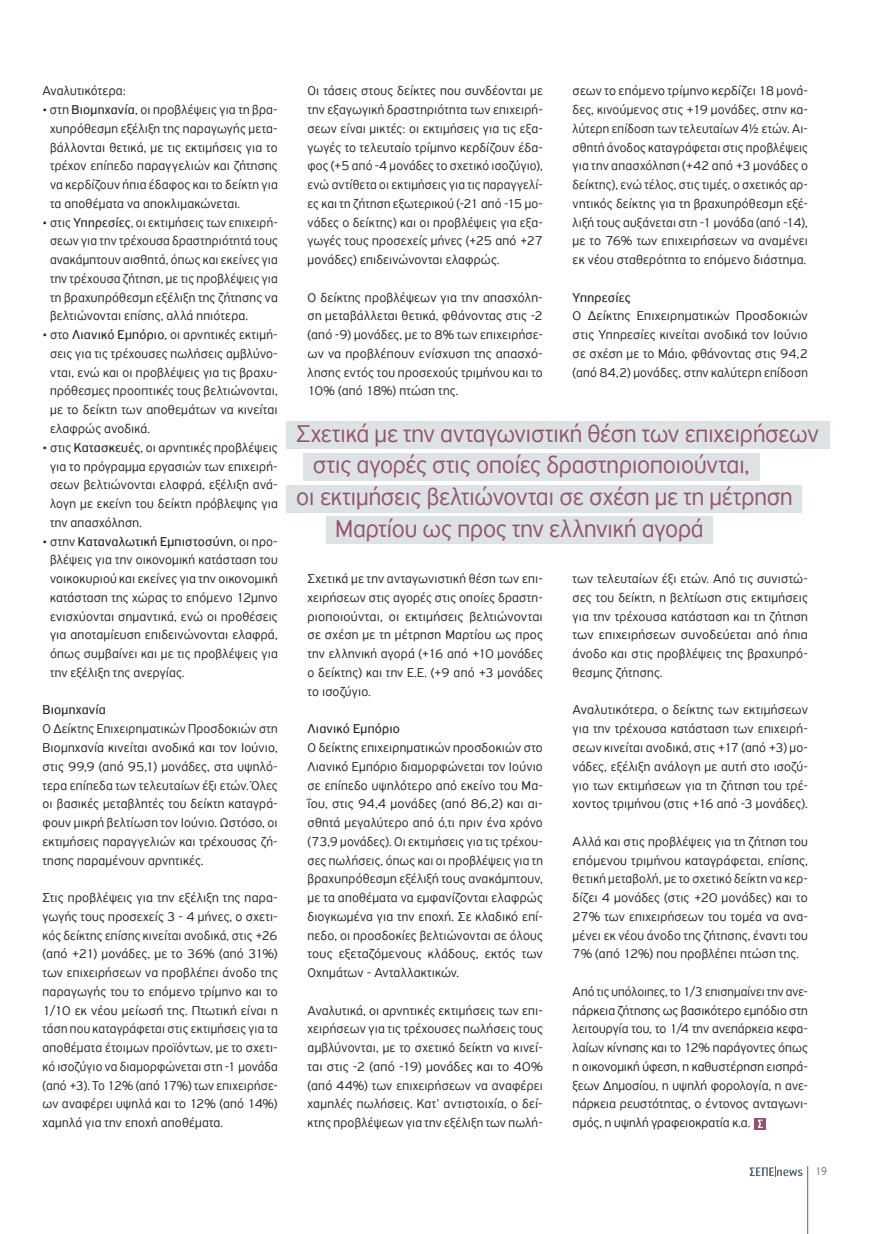
<style>
.page{position:relative;width:893px;height:1234px;background:#fff}
.page>*{position:absolute;margin:0;border:0;box-sizing:border-box;transform-origin:0 0}
.MOTTO{font:300 25.5px/32px "PF Highway Sans Pro";letter-spacing:-.01em;color:#925371}
.MAIN_COPY_LIGHT{font:300 13.5px/18.8px "PF Highway Sans Pro";letter-spacing:.015em;color:#231f20;text-align:justify}
.MAIN_COPY_LIGHT-2{font:13.5px "PF Highway Sans Pro";letter-spacing:.01em;color:#231f20}
.t1{font:300 12px "PF Highway Sans Pro";color:#53656e;scale:.8 1}
.s1{font-weight:400}
</style>
<div class="page">
<svg style="left:749px;top:1166px;width:54px;height:10px"></svg>
<hr style="left:807px;top:1165px;width:1px;height:68px;background:#53656e">
<div style="left:754px;top:1117px;width:12px;height:12px;background:#925371"></div>
<svg style="left:758px;top:1119px;width:5px;height:8px"></svg>
<div style="left:286px;top:421px;width:543px;height:27px;background:#dde2e4"></div>
<div style="left:303px;top:453px;width:456px;height:27px;background:#dde2e4"></div>
<div style="left:286px;top:485px;width:516px;height:27px;background:#dde2e4"></div>
<div style="left:327px;top:516px;width:386px;height:27px;background:#dde2e4"></div>
<p class="MAIN_COPY_LIGHT" style="left:43px;top:81px;width:85px">Αναλυτικότερα:</p>
<p class="MAIN_COPY_LIGHT" style="left:50px;top:100px;width:229px;text-indent:-7px">• στη <span class="s1">Βιομηχανία</span>, οι προβλέψεις για τη βρα&shy;χυπρόθεσμη εξέλιξη της παραγωγής μετα&shy;βάλλονται θετικά, με τις εκτιμήσεις για το τρέχον επίπεδο παραγγελιών και ζήτησης να κερδίζουν ήπια έδαφος και το δείκτη για τα αποθέματα να αποκλιμακώνεται.</p>
<p class="MAIN_COPY_LIGHT" style="left:50px;top:213px;width:229px;text-indent:-8px">• στις <span class="s1">Υπηρεσίες</span>, οι εκτιμήσεις των επιχειρή&shy;σεων για την τρέχουσα δραστηριότητά τους ανακάμπτουν αισθητά, όπως και εκείνες για την τρέχουσα ζήτηση, με τις προβλέψεις για τη βραχυπρόθεσμη εξέλιξη της ζήτησης να βελτιώνονται επίσης, αλλά ηπιότερα.</p>
<p class="MAIN_COPY_LIGHT" style="left:50px;top:325px;width:229px;text-indent:-7px">• στο <span class="s1">Λιανικό Εμπόριο</span>, οι αρνητικές εκτιμή&shy;σεις για τις τρέχουσες πωλήσεις αμβλύνο&shy;νται, ενώ και οι προβλέψεις για τις βραχυ&shy;πρόθεσμες προοπτικές τους βελτιώνονται, με το δείκτη των αποθεμάτων να κινείται ελαφρώς ανοδικά.</p>
<p class="MAIN_COPY_LIGHT" style="left:50px;top:438px;width:229px;text-indent:-8px">• στις <span class="s1">Κατασκευές</span>, οι αρνητικές προβλέψεις για το πρόγραμμα εργασιών των επιχειρή&shy;σεων βελτιώνονται ελαφρά, εξέλιξη ανά&shy;λογη με εκείνη του δείκτη πρόβλεψης για την απασχόληση.</p>
<p class="MAIN_COPY_LIGHT" style="left:50px;top:531px;width:229px;text-indent:-8px">• στην <span class="s1">Καταναλωτική Εμπιστοσύνη</span>, οι προ&shy;βλέψεις για την οικονομική κατάσταση του νοικοκυριού και εκείνες για την οικονομική κατάσταση της χώρας το επόμενο 12μηνο ενισχύονται σημαντικά, ενώ οι προθέσεις για αποταμίευση επιδεινώνονται ελαφρά, όπως συμβαίνει και με τις προβλέψεις για την εξέλιξη της ανεργίας.</p>
<p class="MAIN_COPY_LIGHT-2" style="left:43px;top:702px;width:65px">Βιομηχανία</p>
<p class="MAIN_COPY_LIGHT" style="left:43px;top:719px;width:237px">Ο Δείκτης Επιχειρηματικών Προσδοκιών στη Βιομηχανία κινείται ανοδικά και τον Ιούνιο, στις 99,9 (από 95,1) μονάδες, στα υψηλό&shy;τερα επίπεδα των τελευταίων έξι ετών. Όλες οι βασικές μεταβλητές του δείκτη καταγρά&shy;φουν μικρή βελτίωση τον Ιούνιο. Ωστόσο, οι εκτιμήσεις παραγγελιών και τρέχουσας ζή&shy;τησης παραμένουν αρνητικές.</p>
<p class="MAIN_COPY_LIGHT" style="left:43px;top:888px;width:237px">Στις προβλέψεις για την εξέλιξη της παρα&shy;γωγής τους προσεχείς 3 - 4 μήνες, ο σχετι&shy;κός δείκτης επίσης κινείται ανοδικά, στις +26 (από +21) μονάδες, με το 36% (από 31%) των επιχειρήσεων να προβλέπει άνοδο της παραγωγής του το επόμενο τρίμηνο και το 1/10 εκ νέου μείωσή της. Πτωτική είναι η τάση που καταγράφεται στις εκτιμήσεις για τα αποθέματα έτοιμων προϊόντων, με το σχετι&shy;κό ισοζύγιο να διαμορφώνεται στη -1 μονάδα (από +3). Το 12% (από 17%) των επιχειρήσε&shy;ων αναφέρει υψηλά και το 12% (από 14%) χαμηλά για την εποχή αποθέματα.</p>
<p class="MAIN_COPY_LIGHT" style="left:308px;top:81px;width:237px">Οι τάσεις στους δείκτες που συνδέονται με την εξαγωγική δραστηριότητα των επιχειρή&shy;σεων είναι μικτές: οι εκτιμήσεις για τις εξα&shy;γωγές το τελευταίο τρίμηνο κερδίζουν έδα&shy;φος (+5 από -4 μονάδες το σχετικό ισοζύγιο), ενώ αντίθετα οι εκτιμήσεις για τις παραγγελί&shy;ες και τη ζήτηση εξωτερικού (-21 από -15 μο&shy;νάδες ο δείκτης) και οι προβλέψεις για εξα&shy;γωγές τους προσεχείς μήνες (+25 από +27 μονάδες) επιδεινώνονται ελαφρώς.</p>
<p class="MAIN_COPY_LIGHT" style="left:308px;top:288px;width:237px">Ο δείκτης προβλέψεων για την απασχόλη&shy;ση μεταβάλλεται θετικά, φθάνοντας στις -2 (από -9) μονάδες, με το 8% των επιχειρήσε&shy;ων να προβλέπουν ενίσχυση της απασχό&shy;λησης εντός του προσεχούς τριμήνου και το 10% (από 18%) πτώση της.</p>
<p class="MAIN_COPY_LIGHT" style="left:573px;top:81px;width:237px">σεων το επόμενο τρίμηνο κερδίζει 18 μονά&shy;δες, κινούμενος στις +19 μονάδες, στην κα&shy;λύτερη επίδοση των τελευταίων 4½ ετών. Αι&shy;σθητή άνοδος καταγράφεται στις προβλέψεις για την απασχόληση (+42 από +3 μονάδες ο δείκτης), ενώ τέλος, στις τιμές, ο σχετικός αρ&shy;νητικός δείκτης για τη βραχυπρόθεσμη εξέ&shy;λιξή τους αυξάνεται στη -1 μονάδα (από -14), με το 76% των επιχειρήσεων να αναμένει εκ νέου σταθερότητα το επόμενο διάστημα.</p>
<p class="MAIN_COPY_LIGHT-2" style="left:573px;top:289px;width:60px">Υπηρεσίες</p>
<p class="MAIN_COPY_LIGHT" style="left:573px;top:306px;width:237px">Ο Δείκτης Επιχειρηματικών Προσδοκιών στις Υπηρεσίες κινείται ανοδικά τον Ιούνιο σε σχέση με το Μάιο, φθάνοντας στις 94,2 (από 84,2) μονάδες, στην καλύτερη επίδοση</p>
<p class="MOTTO" style="left:313px;top:417px;width:507px;text-indent:-17px">Σχετικά με την ανταγωνιστική θέση των επιχειρήσεων στις αγορές στις οποίες δραστηριοποιούνται,</p>
<p class="MOTTO" style="left:335px;top:481px;width:459px;text-indent:-39px">οι εκτιμήσεις βελτιώνονται σε σχέση με τη μέτρηση<br>Μαρτίου ως προς την ελληνική αγορά</p>
<p class="MAIN_COPY_LIGHT" style="left:308px;top:569px;width:237px">Σχετικά με την ανταγωνιστική θέση των επι&shy;χειρήσεων στις αγορές στις οποίες δραστη&shy;ριοποιούνται, οι εκτιμήσεις βελτιώνονται σε σχέση με τη μέτρηση Μαρτίου ως προς την ελληνική αγορά (+16 από +10 μονάδες ο δείκτης) και την Ε.Ε. (+9 από +3 μονάδες το ισοζύγιο.</p>
<p class="MAIN_COPY_LIGHT-2" style="left:308px;top:720px;width:94px">Λιανικό Εμπόριο</p>
<p class="MAIN_COPY_LIGHT" style="left:308px;top:738px;width:237px">Ο δείκτης επιχειρηματικών προσδοκιών στο Λιανικό Εμπόριο διαμορφώνεται τον Ιούνιο σε επίπεδο υψηλότερο από εκείνο του Μα&shy;ΐου, στις 94,4 μονάδες (από 86,2) και αι&shy;σθητά μεγαλύτερο από ό,τι πριν ένα χρόνο (73,9 μονάδες). Οι εκτιμήσεις για τις τρέχου&shy;σες πωλήσεις, όπως και οι προβλέψεις για τη βραχυπρόθεσμη εξέλιξή τους ανακάμπτουν, με τα αποθέματα να εμφανίζονται ελαφρώς διογκωμένα για την εποχή. Σε κλαδικό επί&shy;πεδο, οι προσδοκίες βελτιώνονται σε όλους τους εξεταζόμενους κλάδους, εκτός των Οχημάτων - Ανταλλακτικών.</p>
<p class="MAIN_COPY_LIGHT" style="left:308px;top:1000px;width:237px">Αναλυτικά, οι αρνητικές εκτιμήσεις των επι&shy;χειρήσεων για τις τρέχουσες πωλήσεις τους αμβλύνονται, με το σχετικό δείκτη να κινεί&shy;ται στις -2 (από -19) μονάδες και το 40% (από 44%) των επιχειρήσεων να αναφέρει χαμηλές πωλήσεις. Κατ’ αντιστοιχία, ο δεί&shy;κτης προβλέψεων για την εξέλιξη των πωλή-</p>
<p class="MAIN_COPY_LIGHT" style="left:573px;top:569px;width:237px">των τελευταίων έξι ετών. Από τις συνιστώ&shy;σες του δείκτη, η βελτίωση στις εκτιμήσεις για την τρέχουσα κατάσταση και τη ζήτηση των επιχειρήσεων συνοδεύεται από ήπια άνοδο και στις προβλέψεις της βραχυπρό&shy;θεσμης ζήτησης.</p>
<p class="MAIN_COPY_LIGHT" style="left:573px;top:700px;width:237px">Αναλυτικότερα, ο δείκτης των εκτιμήσεων για την τρέχουσα κατάσταση των επιχειρή&shy;σεων κινείται ανοδικά, στις +17 (από +3) μο&shy;νάδες, εξέλιξη ανάλογη με αυτή στο ισοζύ&shy;γιο των εκτιμήσεων για τη ζήτηση του τρέ&shy;χοντος τριμήνου (στις +16 από -3 μονάδες).</p>
<p class="MAIN_COPY_LIGHT" style="left:573px;top:831px;width:237px">Αλλά και στις προβλέψεις για τη ζήτηση του επόμενου τριμήνου καταγράφεται, επίσης, θετική μεταβολή, με το σχετικό δείκτη να κερ&shy;δίζει 4 μονάδες (στις +20 μονάδες) και το 27% των επιχειρήσεων του τομέα να ανα&shy;μένει εκ νέου άνοδο της ζήτησης, έναντι του 7% (από 12%) που προβλέπει πτώση της.</p>
<p class="MAIN_COPY_LIGHT" style="left:573px;top:981px;width:237px">Από τις υπόλοιπες, το 1/3 επισημαίνει την ανε&shy;πάρκεια ζήτησης ως βασικότερο εμπόδιο στη λειτουργία του, το 1/4 την ανεπάρκεια κεφα&shy;λαίων κίνησης και το 12% παράγοντες όπως η οικονομική ύφεση, η καθυστέρηση εισπρά&shy;ξεων Δημοσίου, η υψηλή φορολογία, η ανε&shy;πάρκεια ρευστότητας, ο έντονος ανταγωνι&shy;σμός, η υψηλή γραφειοκρατία κ.α.</p>
<p class="t1" style="left:815px;top:1163px;width:16px">19</p>
</div>
